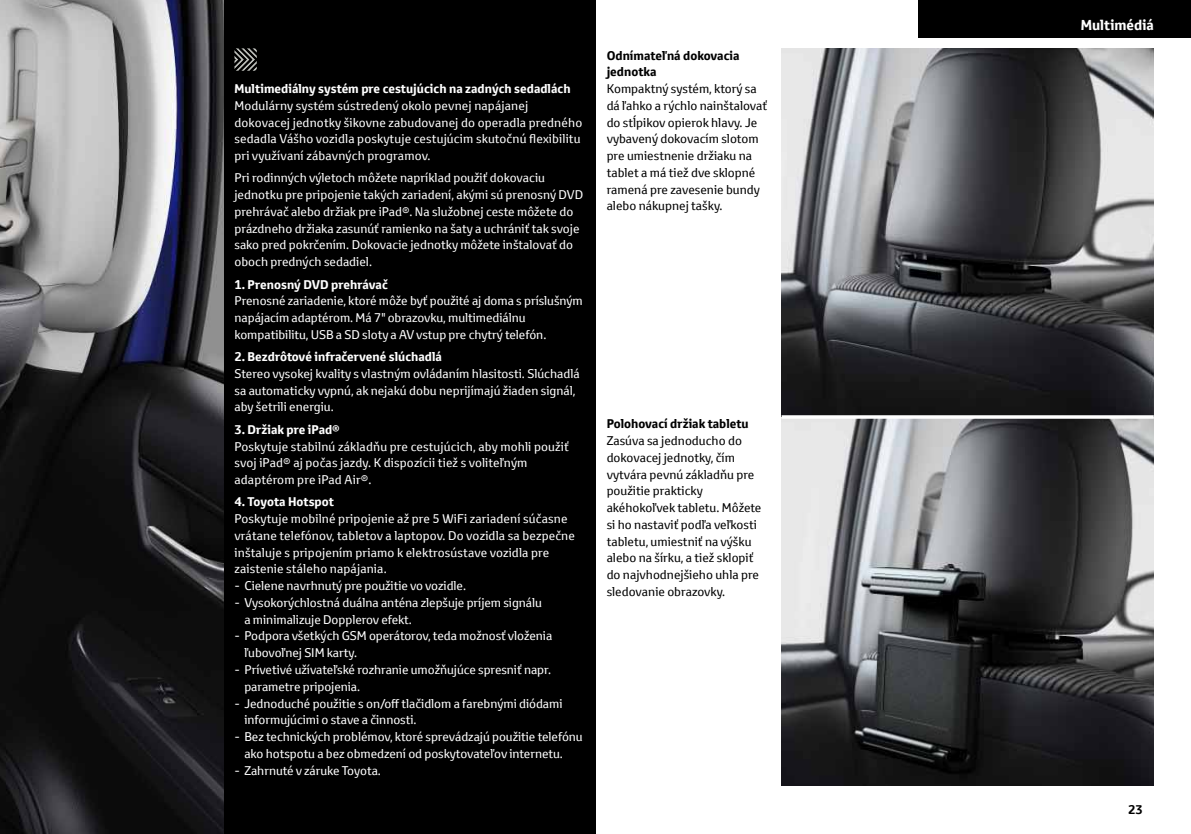
<style>
.page{position:relative;width:1191px;height:834px;background:#fff}
.page>*{position:absolute;margin:0;border:0;box-sizing:border-box;transform-origin:0 0}
.t1{font:700 14px "Toyota Text";color:#fff}
.t2{font:12.25px/16.8px "Toyota Text";color:#fff}
.t3{font:12.25px/16.8px "Toyota Text";color:#000}
.t4{font:700 12.25px "Toyota Text";color:#fff}
.t5{font:700 12.25px/16.8px "Toyota Text";color:#000}
</style>
<div class="page">
<div style="left:189px;top:0;width:406px;height:833px;background:#000"></div>
<img style="left:0;top:0;width:223px;height:833px">
<img style="left:781px;top:48px;width:372px;height:737px">
<div style="left:918px;top:0;width:273px;height:37px;background:#000"></div>
<hr style="left:781px;top:415px;width:372px;height:3px;background:#fff">
<svg style="left:234px;top:48px;width:23px;height:23px"></svg>
<p class="t4" style="left:234px;top:80px;width:337px">Multimediálny systém pre cestujúcich na zadných sedadlách</p>
<p class="t2" style="left:234px;top:97px;width:349px">Modulárny systém sústredený okolo pevnej napájanej dokovacej jednotky šikovne zabudovanej do operadla predného sedadla Vášho vozidla poskytuje cestujúcim skutočnú exibilitu pri využívaní zábavných programov.</p>
<p class="t2" style="left:234px;top:169px;width:350px">Pri rodinných výletoch môžete napríklad použiť dokovaciu jednotku pre pripojenie takých zariadení, akými sú prenosný DVD prehrávač alebo držiak pre iPad®. Na služobnej ceste môžete do prázdneho držiaka zasunúť ramienko na šaty a uchrániť tak svoje sako pred pokrčením. Dokovacie jednotky môžete inštalovať do oboch predných sedadiel.</p>
<p class="t4" style="left:234px;top:276px;width:155px">1. Prenosný DVD prehrávač</p>
<p class="t2" style="left:234px;top:292px;width:350px">Prenosné zariadenie, ktoré môže byť použité aj doma s príslušným napájacím adaptérom. Má 7" obrazovku, multimediálnu kompatibilitu, USB a SD sloty a AV vstup pre chytrý telefón.</p>
<p class="t4" style="left:234px;top:348px;width:209px">2. Bezdrôtové infračervené slúchadlá</p>
<p class="t2" style="left:234px;top:365px;width:347px">Stereo vysokej kvality s vlastným ovládaním hlasitosti. Slúchadlá sa automaticky vypnú, ak nejakú dobu neprijímajú žiaden signál, aby šetrili energiu.</p>
<p class="t4" style="left:234px;top:421px;width:107px">3. Držiak pre iPad®</p>
<p class="t2" style="left:234px;top:437px;width:336px">Poskytuje stabilnú základňu pre cestujúcich, aby mohli použiť svoj iPad® aj počas jazdy. K dispozícii tiež s voliteľným adaptérom pre iPad Air®.</p>
<p class="t4" style="left:234px;top:493px;width:101px">4. Toyota Hotspot</p>
<p class="t2" style="left:234px;top:510px;width:342px">Poskytuje mobilné pripojenie až pre 5 WiFi zariadení súčasne vrátane telefónov, tabletov a laptopov. Do vozidla sa bezpečne inštaluje s pripojením priamo k elektrosústave vozidla pre zaistenie stáleho napájania.</p>
<p class="t2" style="left:234px;top:577px;width:233px">- Cielene navrhnutý pre použitie vo vozidle.</p>
<p class="t2" style="left:244px;top:594px;width:299px;text-indent:-10px">- Vysokorýchlostná duálna anténa zlepšuje príjem signálu a minimalizuje Dopplerov efekt.</p>
<p class="t2" style="left:244px;top:627px;width:309px;text-indent:-10px">- Podpora všetkých GSM operátorov, teda možnosť vloženia ľubovoľnej SIM karty.</p>
<p class="t2" style="left:244px;top:661px;width:308px;text-indent:-10px">- Prívetivé užívateľské rozhranie umožňujúce spresniť napr. parametre pripojenia.</p>
<p class="t2" style="left:244px;top:694px;width:320px;text-indent:-10px">- Jednoduché použitie s on/off tlačidlom a farebnými diódami informujúcimi o stave a činnosti.</p>
<p class="t2" style="left:244px;top:728px;width:340px;text-indent:-10px">- Bez technických problémov, ktoré sprevádzajú použitie telefónu ako hotspotu a bez obmedzení od poskytovateľov internetu.</p>
<p class="t2" style="left:234px;top:761px;width:148px">- Zahrnuté v záruke Toyota.</p>
<p class="t5" style="left:606px;top:47px;width:134px">Odnímateľná dokovacia jednotka</p>
<p class="t3" style="left:606px;top:80px;width:162px">Kompaktný systém, ktorý sa dá ľahko a rýchlo nainštalovať do stĺpikov opierok hlavy. Je vybavený dokovacím slotom pre umiestnenie držiaku na tablet a má tiež dve sklopné ramená pre zavesenie bundy alebo nákupnej tašky.</p>
<p class="t5" style="left:606px;top:415px;width:144px">Polohovací držiak tabletu</p>
<p class="t3" style="left:606px;top:432px;width:156px">Zasúva sa jednoducho do dokovacej jednotky, čím vytvára pevnú základňu pre použitie prakticky akéhokoľvek tabletu. Môžete si ho nastaviť podľa veľkosti tabletu, umiestniť na výšku alebo na šírku, a tiež sklopiť do najvhodnejšieho uhla pre sledovanie obrazovky.</p>
<p class="t1" style="left:1080px;top:15px;width:75px">Multimédiá</p>
<p class="t5" style="left:1128px;top:800px;width:16px">23</p>
</div>
